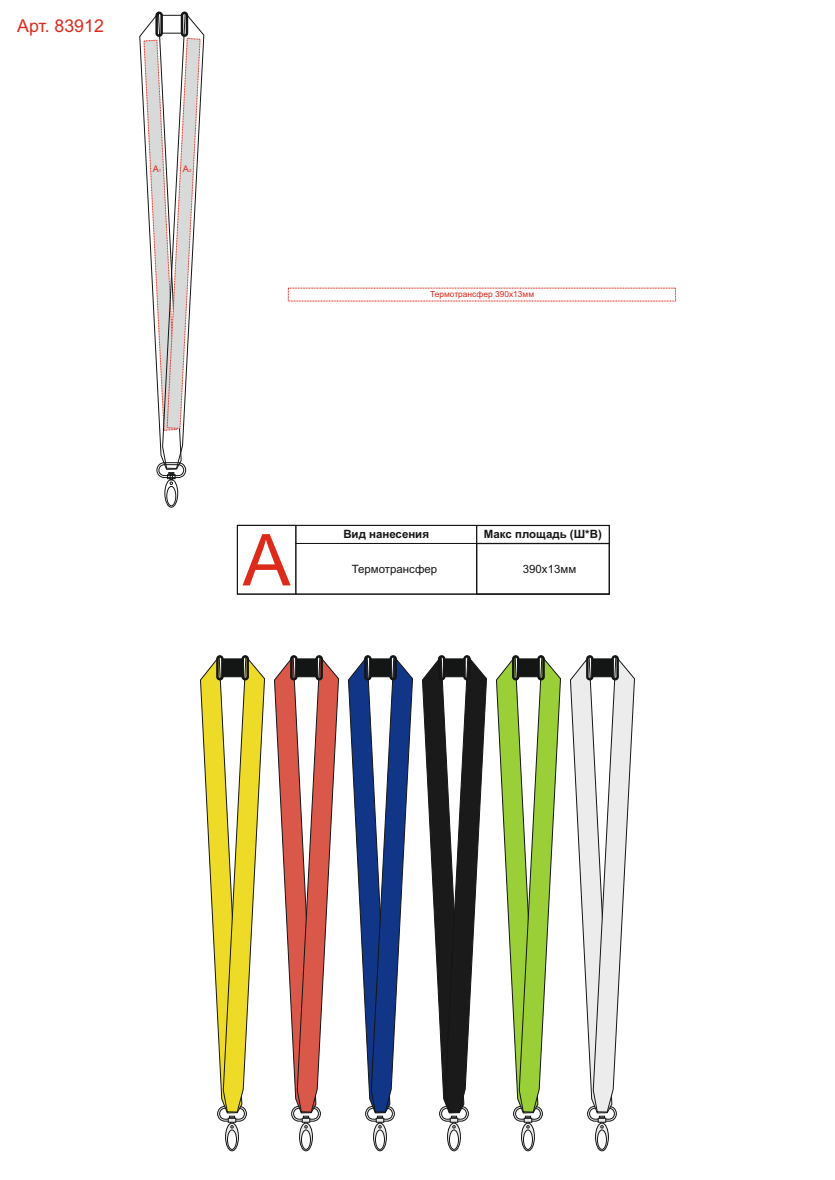
<style>
.page{position:relative;width:835px;height:1180px;background:#fff}
.page>*{position:absolute;margin:0;border:0;box-sizing:border-box;transform-origin:0 0}
.t1{font:71.64px "Arial";color:#dd2a1b}
.t2{font:17.71px "Arial";color:#dd2a1b}
.t3{font:700 11.48px "Arial";color:#141515}
.t4{font:11.48px "Arial";color:#141515}
.t5{font:11.45px "Arial";color:#141515}
.t6{font:9.06px "Arial";color:#dd2a1b}
.t7{font:8.4px "Arial";color:#dd2a1b}
.s1{font-size:4.3px}
</style>
<div class="page">
<svg style="left:225px;top:1123px;width:13px;height:28px"></svg>
<svg style="left:299px;top:1123px;width:13px;height:28px"></svg>
<svg style="left:373px;top:1123px;width:13px;height:28px"></svg>
<svg style="left:447px;top:1123px;width:13px;height:28px"></svg>
<svg style="left:521px;top:1123px;width:13px;height:28px"></svg>
<svg style="left:595px;top:1123px;width:13px;height:28px"></svg>
<div style="left:227px;top:1130px;width:9px;height:19px;background:#fefefe;border:1px solid #141515;border-radius:50%"></div>
<div style="left:301px;top:1130px;width:9px;height:19px;background:#fefefe;border:1px solid #141515;border-radius:50%"></div>
<div style="left:375px;top:1130px;width:9px;height:19px;background:#fefefe;border:1px solid #141515;border-radius:50%"></div>
<div style="left:449px;top:1130px;width:9px;height:19px;background:#fefefe;border:1px solid #141515;border-radius:50%"></div>
<div style="left:523px;top:1130px;width:9px;height:19px;background:#fefefe;border:1px solid #141515;border-radius:50%"></div>
<div style="left:597px;top:1130px;width:9px;height:19px;background:#fefefe;border:1px solid #141515;border-radius:50%"></div>
<svg style="left:200px;top:657px;width:65px;height:471px"></svg>
<div style="left:216px;top:655px;width:7px;height:25px;border:2px solid #141515;border-radius:2px"></div>
<div style="left:241px;top:655px;width:8px;height:25px;border:2px solid #141515;border-radius:2px"></div>
<svg style="left:274px;top:657px;width:64px;height:471px"></svg>
<div style="left:290px;top:655px;width:7px;height:25px;border:2px solid #141515;border-radius:2px"></div>
<div style="left:315px;top:655px;width:8px;height:25px;border:2px solid #141515;border-radius:2px"></div>
<svg style="left:348px;top:657px;width:64px;height:471px"></svg>
<div style="left:364px;top:655px;width:7px;height:25px;border:2px solid #141515;border-radius:2px"></div>
<div style="left:389px;top:655px;width:8px;height:25px;border:2px solid #141515;border-radius:2px"></div>
<svg style="left:422px;top:657px;width:64px;height:471px"></svg>
<div style="left:438px;top:655px;width:7px;height:25px;border:2px solid #141515;border-radius:2px"></div>
<div style="left:463px;top:655px;width:7px;height:25px;border:2px solid #141515;border-radius:2px"></div>
<svg style="left:496px;top:656px;width:64px;height:472px"></svg>
<div style="left:512px;top:655px;width:7px;height:25px;border:2px solid #141515;border-radius:2px"></div>
<div style="left:537px;top:655px;width:7px;height:25px;border:2px solid #141515;border-radius:2px"></div>
<svg style="left:570px;top:656px;width:64px;height:472px"></svg>
<div style="left:586px;top:655px;width:7px;height:25px;border:2px solid #141515;border-radius:2px"></div>
<div style="left:611px;top:655px;width:7px;height:25px;border:2px solid #141515;border-radius:2px"></div>
<div style="left:165px;top:479px;width:13px;height:28px;border:1px solid #141515;border-radius:50%"></div>
<div style="left:167px;top:486px;width:9px;height:20px;border:1px solid #141515;border-radius:50%"></div>
<svg style="left:139px;top:12px;width:65px;height:472px"></svg>
<div style="left:161px;top:15px;width:20px;height:18px;border:1px solid #141515"></div>
<div style="left:155px;top:12px;width:8px;height:25px;border:2px solid #141515;border-radius:2px"></div>
<div style="left:181px;top:12px;width:7px;height:25px;border:2px solid #141515;border-radius:2px"></div>
<div style="left:295px;top:543px;width:182px;height:51px;border:1px solid #141515"></div>
<div style="left:237px;top:525px;width:372px;height:69px;border:1px solid #141515"></div>
<div style="left:237px;top:525px;width:59px;height:69px;border:1px solid #141515"></div>
<div style="left:476px;top:543px;width:133px;height:51px;border:1px solid #141515"></div>
<h2 class="t2" style="left:17px;top:19px;width:88px">Арт. 83912</h2>
<p class="t6" style="left:153px;top:166px;width:10px">А<span class="s1">1</span></p>
<p class="t6" style="left:183px;top:166px;width:10px">А<span class="s1">2</span></p>
<p class="t7" style="left:430px;top:291px;width:105px">Термотрансфер 390х13мм</p>
<h1 class="t1" style="left:243px;top:533px;width:49px">А</h1>
<p class="t3" style="left:343px;top:530px;width:87px">Вид нанесения</p>
<p class="t3" style="left:484px;top:529px;width:119px">Макс площадь (Ш*В)</p>
<p class="t5" style="left:352px;top:564px;width:87px">Термотрансфер</p>
<p class="t4" style="left:522px;top:564px;width:55px">390х13мм</p>
</div>
